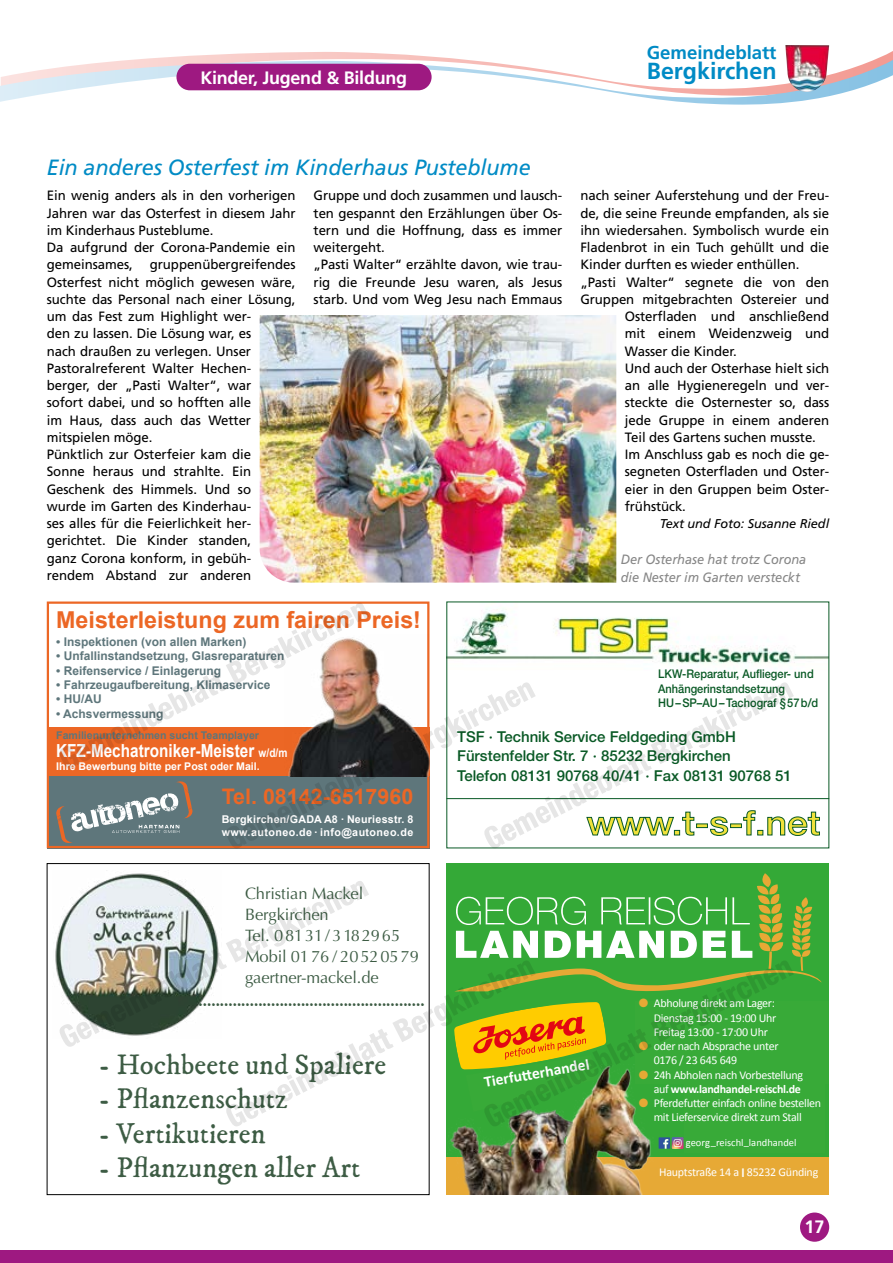
<style>
.page{position:relative;width:893px;height:1263px;background:#fff}
.page>*{position:absolute;margin:0;border:0;box-sizing:border-box;transform-origin:0 0}
.t1{font:28.65px "IM FELL DW Pica Roman";color:#3d5c44}
.t2{font:700 23.25px "Arial";color:#ec6725}
.t3{font:700 23.25px "Frutiger";color:#008bc5}
.t4{font:italic 22.05px "Frutiger";letter-spacing:-.005em;color:#008bc5}
.t5{font:700 21.45px "Arial";color:#ec6725}
.t6{font:700 18.6px "Frutiger";letter-spacing:-.005em;color:#008bc5}
.t7{font:18px "IM FELL DW Pica Roman";color:#3d5c44}
.t8{font:700 18px "Arial";color:#fff;scale:.85 1}
.t9{font:700 18px "Frutiger";letter-spacing:-.015em;color:#fff}
.t10{font:16.5px/21px "Optima";letter-spacing:-.005em;color:#3d5c44}
.t11{font:700 15.6px "Calibri";color:#fff}
.t12{font:500 15px/19.5px "Helvetica Neue";color:#095925}
.t13{font:13.5px/17.2px "Frutiger";letter-spacing:-.005em;color:#000}
.t14{font:italic 13.5px/18px "Frutiger";letter-spacing:-.005em;color:#878787;scale:.95 1}
.t15{font:italic 12.75px "Frutiger";letter-spacing:-.005em;color:#000}
.t16{font:12px/14.2px "Calibri";letter-spacing:-.025em;color:#fff;text-align:justify}
.t17{font:700 12px "Arial";color:#5e767b}
.t18{font:500 12px/14.4px "Helvetica Neue";color:#095925;scale:.92 1}
.t19{font:700 10.65px/12.9px "Arial";letter-spacing:.02em;color:#fff}
.t20{font:700 10.65px "Arial";color:#5e767b}
.t21{font:700 10.65px "Arial";color:#fff}
.t22{font:10.5px "Calibri";color:#fff}
.s1{font-size:12px}
.s2{color:#e7a935}
.s3{font-weight:700}
.s4{font-weight:700;font-size:13.8px}
</style>
<div class="page">
<svg style="left:0;top:53px;width:893px;height:52px"></svg>
<div style="left:0;top:1250px;width:893px;height:13px;background:#9e1981"></div>
<div style="left:800px;top:1212px;width:29px;height:30px;background:#9e1981;border-radius:50%"></div>
<div style="left:176px;top:64px;width:256px;height:26px;background:#9e1981;border-radius:13px"></div>
<img style="left:785px;top:45px;width:44px;height:48px">
<img style="left:260px;top:315px;width:356px;height:268px">
<div style="left:446px;top:863px;width:383px;height:301px;background:#34a937"></div>
<div style="left:446px;top:1157px;width:383px;height:38px;background:#e7a935"></div>
<img style="left:450px;top:1128px;width:201px;height:67px">
<svg style="left:455px;top:873px;width:367px;height:110px"></svg>
<svg style="left:659px;top:1137px;width:25px;height:12px"></svg>
<div style="left:636px;top:1001px;width:193px;height:82px;background:#38aa38"></div>
<div style="left:685px;top:1083px;width:140px;height:70px;background:#38aa38"></div>
<div style="left:649px;top:1167px;width:176px;height:22px;background:#e6a936"></div>
<img style="left:448px;top:609px;width:379px;height:55px">
<svg style="left:794px;top:811px;width:26px;height:25px"></svg>
<hr style="left:446px;top:798px;width:383px;height:1px;background:#095925">
<div style="left:47px;top:727px;width:382px;height:50px;background:#ec6725"></div>
<div style="left:47px;top:776px;width:382px;height:72px;background:#5e767b"></div>
<svg style="left:56px;top:781px;width:137px;height:62px"></svg>
<img style="left:369px;top:635px;width:60px;height:47px">
<img style="left:55px;top:873px;width:114px;height:100px">
<svg style="left:57px;top:880px;width:312px;height:167px"></svg>
<svg style="left:57px;top:602px;width:312px;height:167px"></svg>
<svg style="left:224px;top:960px;width:258px;height:168px"></svg>
<svg style="left:224px;top:682px;width:258px;height:167px"></svg>
<svg style="left:482px;top:960px;width:312px;height:168px"></svg>
<svg style="left:482px;top:682px;width:312px;height:167px"></svg>
<h3 class="t9" style="left:200px;top:67px;width:208px">Kinder, Jugend &amp; Bildung</h3>
<h3 class="t6" style="left:647px;top:42px;width:131px">Gemeindeblatt</h3>
<h2 class="t3" style="left:647px;top:58px;width:131px">Bergkirchen</h2>
<h3 class="t4" style="left:47px;top:154px;width:485px">Ein anderes Osterfest im Kinderhaus Pusteblume</h3>
<p class="t13" style="left:47px;top:187px;width:250px">Ein wenig anders als in den vorherigen<br>Jahren war das Osterfest in diesem Jahr im Kinderhaus Pusteblume.<br>Da aufgrund der Corona-Pandemie ein gemeinsames,</p>
<p class="t13" style="left:314px;top:187px;width:250px">Gruppe und doch zusammen und lausch&shy;ten gespannt den Erzählungen über Os&shy;tern und die Hoffnung, dass es immer weitergeht.<br>„Pasti Walter“ erzählte davon, wie trau&shy;rig die Freunde Jesu waren, als Jesus starb. Und vom Weg Jesu nach Emmaus</p>
<p class="t13" style="left:580px;top:187px;width:250px">nach seiner Auferstehung und der Freu-</p>
<p class="t13" style="left:580px;top:204px;width:250px">de, die seine Freunde empfanden, als sie</p>
<p class="t13" style="left:580px;top:221px;width:250px">ihn wiedersahen. Symbolisch wurde ein</p>
<p class="t13" style="left:580px;top:239px;width:250px">Fladenbrot in ein Tuch gehüllt und die</p>
<p class="t13" style="left:580px;top:256px;width:221px">Kinder durften es wieder enthüllen.</p>
<p class="t13" style="left:580px;top:273px;width:250px">„Pasti Walter“ segnete die von den</p>
<p class="t13" style="left:580px;top:290px;width:250px">Gruppen mitgebrachten Ostereier und</p>
<p class="t13" style="left:625px;top:308px;width:206px">Osterfladen und anschließend</p>
<p class="t13" style="left:625px;top:325px;width:206px">mit einem Weidenzweig und</p>
<p class="t13" style="left:625px;top:342px;width:114px">Wasser die Kinder.</p>
<p class="t13" style="left:625px;top:359px;width:206px">Und auch der Osterhase hielt sich</p>
<p class="t13" style="left:625px;top:377px;width:206px">an alle Hygieneregeln und ver-</p>
<p class="t13" style="left:625px;top:394px;width:206px">steckte die Osternester so, dass</p>
<p class="t13" style="left:625px;top:411px;width:206px">jede Gruppe in einem anderen</p>
<p class="t13" style="left:625px;top:428px;width:193px">Teil des Gartens suchen musste.</p>
<p class="t13" style="left:625px;top:446px;width:206px">Im Anschluss gab es noch die ge-</p>
<p class="t13" style="left:625px;top:463px;width:206px">segneten Osterfladen und Oster-</p>
<p class="t13" style="left:625px;top:480px;width:206px">eier in den Gruppen beim Oster-</p>
<p class="t13" style="left:625px;top:497px;width:63px">frühstück.</p>
<p class="t15" style="left:660px;top:516px;width:171px">Text und Foto: Susanne Riedl</p>
<p class="t13" style="left:47px;top:256px;width:250px;text-indent:103px">gruppenübergreifendes<br>Osterfest nicht möglich gewesen wäre, suchte das Personal nach einer Lösung, um das Fest zum Highlight wer-<br>den zu lassen. Die Lösung war, es<br>nach draußen zu verlegen. Unser<br>Pastoralreferent Walter Hechen&shy;berger, der „Pasti Walter“, war<br>sofort dabei, und so hofften alle<br>im Haus, dass auch das Wetter mitspielen möge.<br>Pünktlich zur Osterfeier kam die<br>Sonne heraus und strahlte. Ein<br>Geschenk des Himmels. Und so<br>wurde im Garten des Kinderhau-<br>ses alles für die Feierlichkeit her&shy;gerichtet. Die Kinder standen,<br>ganz Corona konform, in gebüh&shy;rendem Abstand zur anderen</p>
<p class="t14" style="left:621px;top:550px;width:197px">Der Osterhase hat trotz Corona die Nester im Garten versteckt</p>
<h2 class="t2" style="left:56px;top:604px;width:366px">Meisterleistung zum fairen Preis!</h2>
<p class="t17" style="left:56px;top:634px;width:192px">• Inspektionen (von allen Marken)</p>
<p class="t17" style="left:56px;top:648px;width:230px">• Unfallinstandsetzung, Glasreparaturen</p>
<p class="t17" style="left:56px;top:662px;width:166px">• Reifenservice / Einlagerung</p>
<p class="t17" style="left:56px;top:677px;width:216px">• Fahrzeugaufbereitung, Klimaservice</p>
<p class="t17" style="left:56px;top:691px;width:47px">• HU/AU</p>
<p class="t17" style="left:56px;top:706px;width:109px">• Achsvermessung</p>
<p class="t20" style="left:56px;top:728px;width:204px">Familienunternehmen sucht Teamplayer</p>
<h3 class="t8" style="left:56px;top:739px;width:274px">KFZ-Mechatroniker-Meister <span class="s1">w/d/m</span></h3>
<p class="t21" style="left:56px;top:759px;width:205px">Ihre Bewerbung bitte per Post oder Mail.</p>
<h3 class="t5" style="left:222px;top:782px;width:193px">Tel. 08142-6517960</h3>
<p class="t19" style="left:222px;top:813px;width:193px">Bergkirchen/GADA A8 · Neuriesstr. 8 www.autoneo.de · info@autoneo.de</p>
<p class="t10" style="left:245px;top:883px;width:175px">Christian Mackel<br>Bergkirchen<br>Tel. 08131/ 3182965<br>Mobil 0176 / 20520579 gaertner-mackel.de</p>
<h3 class="t7" style="left:152px;top:989px;width:275px">................................................................</h3>
<h1 class="t1" style="left:99px;top:1047px;width:289px">- Hochbeete und Spaliere</h1>
<h1 class="t1" style="left:99px;top:1081px;width:190px">- Pflanzenschutz</h1>
<h1 class="t1" style="left:99px;top:1116px;width:169px">- Vertikutieren</h1>
<h1 class="t1" style="left:99px;top:1150px;width:263px">- Pflanzungen aller Art</h1>
<p class="t18" style="left:658px;top:667px;width:176px">LKW-Reparatur, Auflieger- und<br>Anhängerinstandsetzung<br>HU–SP–AU–Tachograf §57b/d</p>
<p class="t12" style="left:457px;top:727px;width:336px">TSF · Technik Service Feldgeding GmbH<br>Fürstenfelder Str. 7 · 85232 Bergkirchen<br>Telefon 08131 90768 40/41 · Fax 08131 90768 51</p>
<p class="t11" style="left:482px;top:1072px;width:108px;rotate:-10deg">Tierfutterhandel</p>
<p class="t16" style="left:654px;top:996px;width:124px;text-indent:-15px"><span class="s2">●</span> Abholung direkt am Lager:<br>Dienstag 15:00 - 19:00 Uhr Freitag 13:00 - 17:00 Uhr</p>
<p class="t16" style="left:654px;top:1039px;width:126px;text-indent:-15px"><span class="s2">●</span> oder nach Absprache unter<br>0176 / 23 645 649</p>
<p class="t16" style="left:639px;top:1067px;width:166px;text-align:right"><span class="s2">●</span> 24h Abholen nach Vorbestellung auf <span class="s3">www.landhandel-reischl.de</span></p>
<p class="t16" style="left:639px;top:1096px;width:184px;text-align:center"><span class="s2">●</span> Pferdefutter einfach online bestellen mit Lieferservice direkt zum Stall</p>
<p class="t22" style="left:686px;top:1136px;width:112px">georg_reischl_landhandel</p>
<p class="t16" style="left:659px;top:1165px;width:161px">Hauptstraße 14 a <span class="s4">I</span> 85232 Günding</p>
<h3 class="t9" style="left:805px;top:1216px;width:22px">17</h3>
</div>
